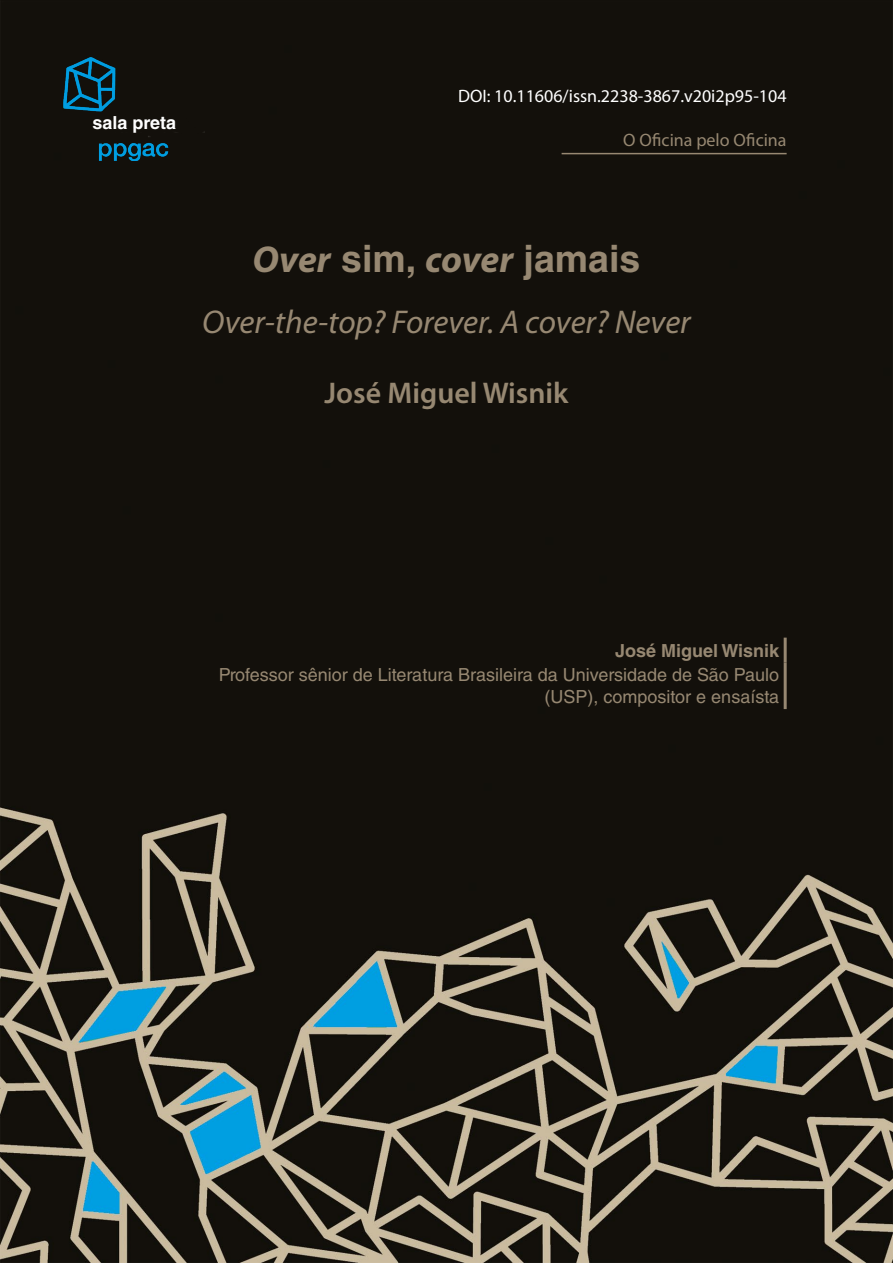
<style>
.page{position:relative;width:893px;height:1263px;background:#fff}
.page>*{position:absolute;margin:0;border:0;box-sizing:border-box;transform-origin:0 0}
.t1{font:700 37.5px "Helvetica LT Std";color:#978872}
.t2{font:italic 33px "Myriad Pro";color:#978872}
.t3{font:600 30px "Myriad Pro";color:#978872}
.t4{font:18px/21.6px "Helvetica LT Std";color:#978872;text-align:right}
.t5{font:18px "Myriad Pro";color:#fff}
.t6{font:18px "Myriad Pro";color:#978872}
.t7{font:700 18px "Helvetica LT Std";color:#978872}
.t8{font:700 18px "Helvetica LT Std";color:#fff}
.s1{font-family:"Myriad Pro";font-style:italic}
</style>
<div class="page">
<img style="left:0;top:0;width:893px;height:1263px">
<img style="left:64px;top:56px;width:140px;height:104px">
<hr style="left:784px;top:638px;width:3px;height:24px;background:#978872">
<hr style="left:784px;top:662px;width:3px;height:47px;background:#978872">
<hr style="left:562px;top:153px;width:225px;height:1px;background:#978872">
<p class="t8" style="left:92px;top:112px;width:85px">sala preta</p>
<p class="t5" style="left:458px;top:85px;width:330px">DOI: 10.11606/issn.2238-3867.v20i2p95-104</p>
<p class="t6" style="left:623px;top:129px;width:165px">O Oficina pelo Oficina</p>
<h1 class="t1" style="left:253px;top:236px;width:389px"><span class="s1">Over</span> sim, <span class="s1">cover</span> jamais</h1>
<h2 class="t2" style="left:202px;top:304px;width:490px">Over-the-top? Forever. A cover? Never</h2>
<h3 class="t3" style="left:324px;top:374px;width:245px">José Miguel Wisnik</h3>
<p class="t7" style="left:615px;top:639px;width:165px">José Miguel Wisnik</p>
<p class="t4" style="left:219px;top:664px;width:562px">Professor sênior de Literatura Brasileira da Universidade de São Paulo (USP), compositor e ensaísta</p>
</div>
